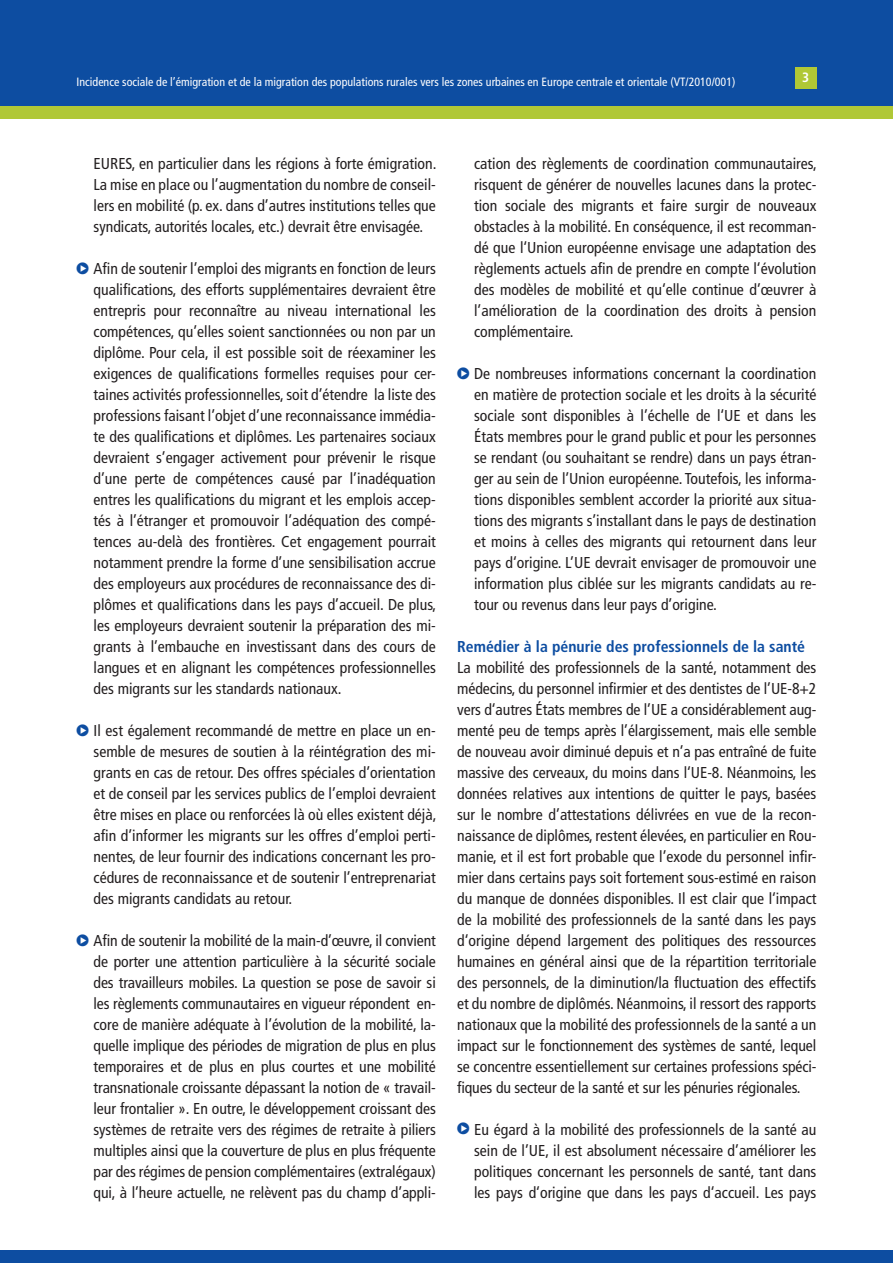
<style>
.page{position:relative;width:893px;height:1263px;background:#fff}
.page>*{position:absolute;margin:0;border:0;box-sizing:border-box;transform-origin:0 0}
.t1{font:condensed 15.75px/21px "Frutiger";color:#231f20;text-align:justify}
.t2{font:700 condensed 15.75px "Frutiger";color:#0d4da1}
.t3{font:700 condensed 13.5px "Frutiger";color:#fff}
.t4{font:condensed 12px "Frutiger";color:#fff}
</style>
<div class="page">
<div style="left:0;top:0;width:893px;height:106px;background:#0d4da1"></div>
<div style="left:0;top:106px;width:893px;height:13px;background:#b0c836"></div>
<div style="left:0;top:1250px;width:893px;height:13px;background:#0d4da1"></div>
<div style="left:795px;top:67px;width:21px;height:22px;background:#b0c836"></div>
<p class="t4" style="left:77px;top:74px;width:660px">Incidence sociale de l’émigration et de la migration des populations rurales vers les zones urbaines en Europe centrale et orientale (VT/2010/001)</p>
<p class="t3" style="left:802px;top:70px;width:9px">3</p>
<p class="t1" style="left:94px;top:153px;width:344px">EURES, en particulier dans les régions à forte émigration.<br>La mise en place ou l’augmentation du nombre de conseil&shy;lers en mobilité (p. ex. dans d’autres institutions telles que syndicats, autorités locales, etc.) devrait être envisagée.</p>
<p class="t1" style="left:94px;top:258px;width:344px">Afin de soutenir l’emploi des migrants en fonction de leurs qualifications, des efforts supplémentaires devraient être entrepris pour reconnaître au niveau international les compétences, qu’elles soient sanctionnées ou non par un diplôme. Pour cela, il est possible soit de réexaminer les exigences de qualifications formelles requises pour cer&shy;taines activités professionnelles, soit d’étendre la liste des professions faisant l’objet d’une reconnaissance immédia&shy;te des qualifications et diplômes. Les partenaires sociaux devraient s’engager activement pour prévenir le risque d’une perte de compétences causé par l’inadéquation entres les qualifications du migrant et les emplois accep&shy;tés à l’étranger et promouvoir l’adéquation des compé&shy;tences au-delà des frontières. Cet engagement pourrait notamment prendre la forme d’une sensibilisation accrue des employeurs aux procédures de reconnaissance des di&shy;plômes et qualifications dans les pays d’accueil. De plus, les employeurs devraient soutenir la préparation des mi&shy;grants à l’embauche en investissant dans des cours de langues et en alignant les compétences professionnelles des migrants sur les standards nationaux.</p>
<p class="t1" style="left:94px;top:720px;width:344px">Il est également recommandé de mettre en place un en&shy;semble de mesures de soutien à la réintégration des mi&shy;grants en cas de retour. Des offres spéciales d’orientation et de conseil par les services publics de l’emploi devraient être mises en place ou renforcées là où elles existent déjà, afin d’informer les migrants sur les offres d’emploi perti&shy;nentes, de leur fournir des indications concernant les pro&shy;cédures de reconnaissance et de soutenir l’entreprenariat des migrants candidats au retour.</p>
<p class="t1" style="left:94px;top:930px;width:344px">Afin de soutenir la mobilité de la main-d’œuvre, il convient de porter une attention particulière à la sécurité sociale des travailleurs mobiles. La question se pose de savoir si les règlements communautaires en vigueur répondent en&shy;core de manière adéquate à l’évolution de la mobilité, la&shy;quelle implique des périodes de migration de plus en plus temporaires et de plus en plus courtes et une mobilité transnationale croissante dépassant la notion de « travail&shy;leur frontalier ». En outre, le développement croissant des systèmes de retraite vers des régimes de retraite à piliers multiples ainsi que la couverture de plus en plus fréquente par des régimes de pension complémentaires (extralégaux) qui, à l’heure actuelle, ne relèvent pas du champ d’appli-</p>
<p class="t1" style="left:474px;top:153px;width:344px">cation des règlements de coordination communautaires, risquent de générer de nouvelles lacunes dans la protec&shy;tion sociale des migrants et faire surgir de nouveaux obstacles à la mobilité. En conséquence, il est recomman&shy;dé que l‘Union européenne envisage une adaptation des règlements actuels afin de prendre en compte l‘évolution des modèles de mobilité et qu‘elle continue d’œuvrer à l’amélioration de la coordination des droits à pension complémentaire.</p>
<p class="t1" style="left:474px;top:363px;width:344px">De nombreuses informations concernant la coordination en matière de protection sociale et les droits à la sécurité sociale sont disponibles à l’échelle de l‘UE et dans les États membres pour le grand public et pour les personnes se rendant (ou souhaitant se rendre) dans un pays étran&shy;ger au sein de l’Union européenne. Toutefois, les informa&shy;tions disponibles semblent accorder la priorité aux situa&shy;tions des migrants s’installant dans le pays de destination et moins à celles des migrants qui retournent dans leur pays d‘origine. L’UE devrait envisager de promouvoir une information plus ciblée sur les migrants candidats au re&shy;tour ou revenus dans leur pays d’origine.</p>
<p class="t2" style="left:457px;top:637px;width:349px">Remédier à la pénurie des professionnels de la santé</p>
<p class="t1" style="left:457px;top:657px;width:361px">La mobilité des professionnels de la santé, notamment des médecins, du personnel infirmier et des dentistes de l’UE-8+2 vers d‘autres États membres de l’UE a considérablement aug&shy;menté peu de temps après l’élargissement, mais elle semble de nouveau avoir diminué depuis et n’a pas entraîné de fuite massive des cerveaux, du moins dans l‘UE-8. Néanmoins, les données relatives aux intentions de quitter le pays, basées sur le nombre d’attestations délivrées en vue de la recon&shy;naissance de diplômes, restent élevées, en particulier en Rou&shy;manie, et il est fort probable que l’exode du personnel infir&shy;mier dans certains pays soit fortement sous-estimé en raison du manque de données disponibles. Il est clair que l‘impact de la mobilité des professionnels de la santé dans les pays d‘origine dépend largement des politiques des ressources humaines en général ainsi que de la répartition territoriale des personnels, de la diminution/la fluctuation des effectifs et du nombre de diplômés. Néanmoins, il ressort des rapports nationaux que la mobilité des professionnels de la santé a un impact sur le fonctionnement des systèmes de santé, lequel se concentre essentiellement sur certaines professions spéci&shy;fiques du secteur de la santé et sur les pénuries régionales.</p>
<p class="t1" style="left:474px;top:1119px;width:344px">Eu égard à la mobilité des professionnels de la santé au sein de l’UE, il est absolument nécessaire d’améliorer les politiques concernant les personnels de santé, tant dans les pays d‘origine que dans les pays d‘accueil. Les pays</p>
</div>
